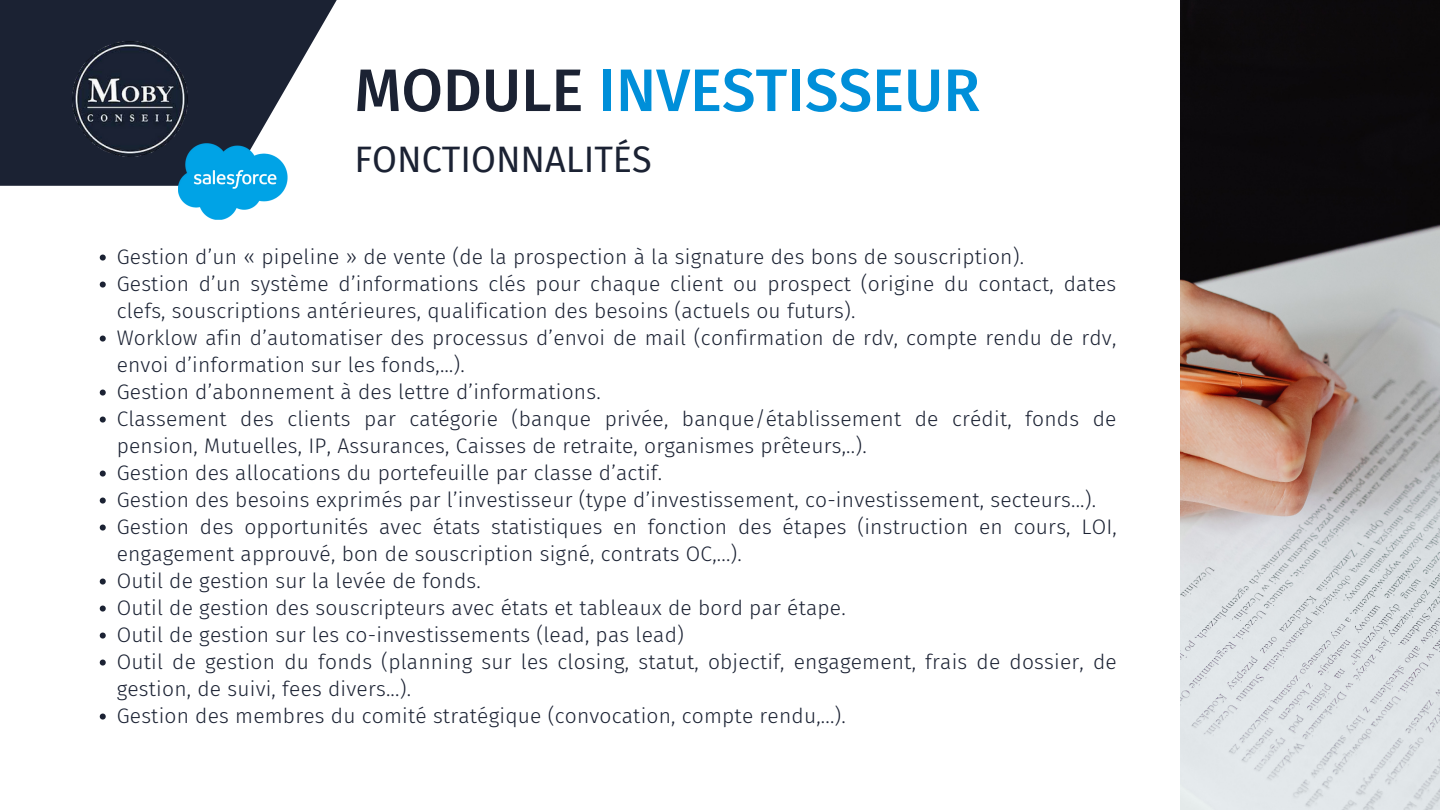
<style>
.page{position:relative;width:1440px;height:810px;background:#fff}
.page>*{position:absolute;margin:0;border:0;box-sizing:border-box;transform-origin:0 0}
.t1{font:500 60px "Fira Sans";color:#008fd9}
.t2{font:36px "Fira Sans";color:#1b2233}
.t3{font:300 21px/27px "Fira Sans";letter-spacing:.01em;color:#1b2233}
.s1{color:#1b2233}
</style>
<div class="page">
<img style="left:1180px;top:0;width:260px;height:810px">
<svg style="left:0;top:0;width:337px;height:186px;fill:#1b2233"></svg>
<img style="left:65px;top:35px;width:129px;height:129px">
<img style="left:178px;top:143px;width:110px;height:77px">
<svg style="left:100px;top:255px;width:6px;height:6px"></svg>
<svg style="left:100px;top:282px;width:6px;height:6px"></svg>
<svg style="left:100px;top:336px;width:6px;height:6px"></svg>
<svg style="left:100px;top:390px;width:6px;height:6px"></svg>
<svg style="left:100px;top:417px;width:6px;height:6px"></svg>
<svg style="left:100px;top:471px;width:6px;height:6px"></svg>
<svg style="left:100px;top:498px;width:6px;height:6px"></svg>
<svg style="left:100px;top:525px;width:6px;height:6px"></svg>
<svg style="left:100px;top:579px;width:6px;height:6px"></svg>
<svg style="left:100px;top:606px;width:6px;height:6px"></svg>
<svg style="left:100px;top:633px;width:6px;height:6px"></svg>
<svg style="left:100px;top:660px;width:6px;height:6px"></svg>
<svg style="left:100px;top:714px;width:6px;height:6px"></svg>
<h1 class="t1" style="left:355px;top:55px;width:627px"><span class="s1">MODULE</span> INVESTISSEUR</h1>
<h2 class="t2" style="left:355px;top:138px;width:299px">FONCTIONNALITÉS</h2>
<p class="t3" style="left:117px;top:243px;width:1002px">Gestion d’un « pipeline » de vente (de la prospection à la signature des bons de souscription).<br>Gestion d’un système d’informations clés pour chaque client ou prospect (origine du contact, dates clefs, souscriptions antérieures, qualification des besoins (actuels ou futurs).<br>Worklow afin d’automatiser des processus d’envoi de mail (confirmation de rdv, compte rendu de rdv, envoi d’information sur les fonds,…).<br>Gestion d’abonnement à des lettre d’informations.<br>Classement des clients par catégorie (banque privée, banque/établissement de crédit, fonds de pension, Mutuelles, IP, Assurances, Caisses de retraite, organismes prêteurs,..).<br>Gestion des allocations du portefeuille par classe d’actif.<br>Gestion des besoins exprimés par l’investisseur (type d’investissement, co-investissement, secteurs...).<br>Gestion des opportunités avec états statistiques en fonction des étapes (instruction en cours, LOI, engagement approuvé, bon de souscription signé, contrats OC,...).<br>Outil de gestion sur la levée de fonds.<br>Outil de gestion des souscripteurs avec états et tableaux de bord par étape.<br>Outil de gestion sur les co-investissements (lead, pas lead)<br>Outil de gestion du fonds (planning sur les closing, statut, objectif, engagement, frais de dossier, de gestion, de suivi, fees divers...).<br>Gestion des membres du comité stratégique (convocation, compte rendu,...).</p>
</div>
